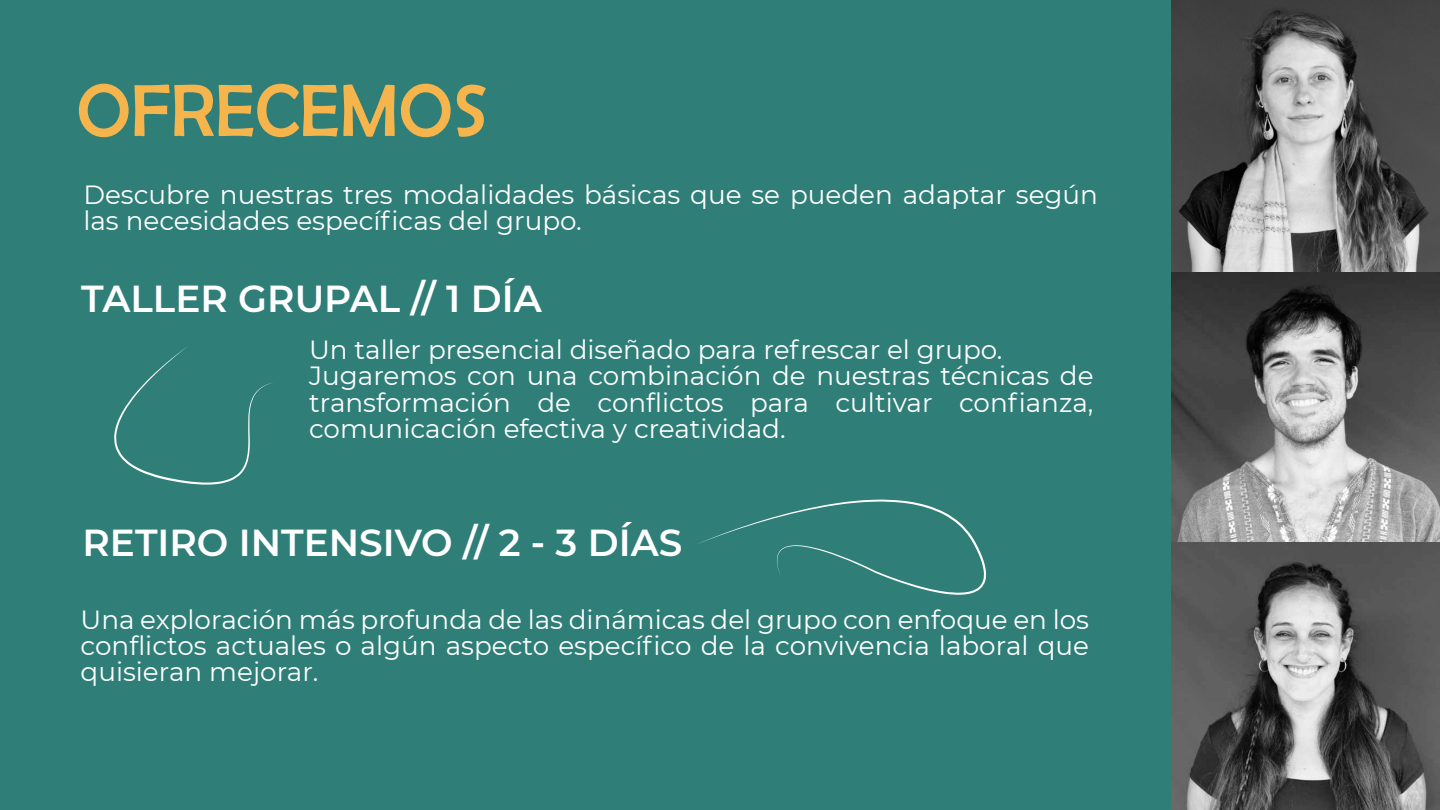
<style>
.page{position:relative;width:1440px;height:810px;background:#2f7f78}
.page>*{position:absolute;margin:0;border:0;box-sizing:border-box;transform-origin:0 0}
.t1{font:74.7px "Berlin Sans FB";color:#f6b44d}
.t2{font:600 37.5px "Montserrat";color:#fff}
.t3{font:26.25px/26.2px "Montserrat";color:#fff}
</style>
<div class="page">
<svg style="left:698px;top:499px;width:288px;height:96px"></svg>
<svg style="left:114px;top:347px;width:157px;height:138px"></svg>
<img style="left:1171px;top:0;width:269px;height:810px">
<h1 class="t1" style="left:77px;top:69px;width:413px">OFRECEMOS</h1>
<p class="t3" style="left:83px;top:181px;width:1016px">Descubre nuestras tres modalidades básicas que se pueden adaptar según las necesidades específicas del grupo.</p>
<h2 class="t2" style="left:81px;top:272px;width:462px">TALLER GRUPAL // 1 DÍA</h2>
<p class="t3" style="left:309px;top:336px;width:786px">Un taller presencial diseñado para refrescar el grupo.<br>Jugaremos con una combinación de nuestras técnicas de transformación de conflictos para cultivar confianza, comunicación efectiva y creatividad.</p>
<h2 class="t2" style="left:82px;top:516px;width:601px">RETIRO INTENSIVO // 2 - 3 DÍAS</h2>
<p class="t3" style="left:81px;top:605px;width:1010px;text-align:justify">Una exploración más profunda de las dinámicas del grupo con enfoque en los conflictos actuales o algún aspecto específico de la convivencia laboral que quisieran mejorar.</p>
</div>
